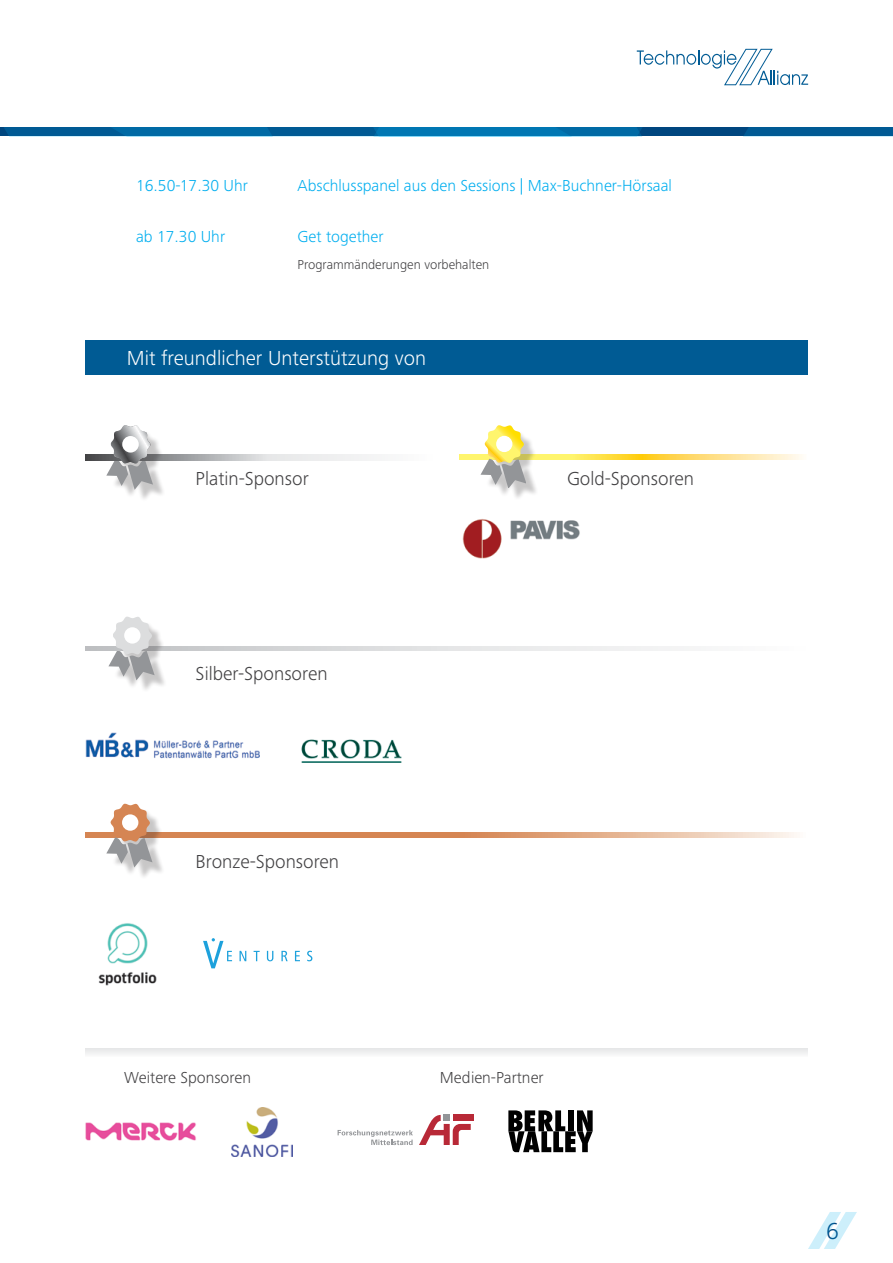
<style>
.page{position:relative;width:893px;height:1263px;background:#fff}
.page>*{position:absolute;margin:0;border:0;box-sizing:border-box;transform-origin:0 0}
.t1{font:300 24px "Frutiger Next Pro";color:#00467f}
.t2{font:300 21px "Frutiger Next Pro";color:#fff}
.t3{font:300 19.5px "Frutiger Next Pro";color:#414042}
.t4{font:300 16.5px "Frutiger Next Pro";color:#00aeef}
.t5{font:300 16.5px "Frutiger Next Pro";color:#414042}
.t6{font:300 13.5px "Frutiger Next Pro";color:#414042}
</style>
<div class="page">
<div style="left:85px;top:340px;width:723px;height:34px;background:#005b94"></div>
<svg style="left:808px;top:1212px;width:49px;height:37px"></svg>
<svg style="left:0;top:128px;width:893px;height:8px;background:#00619c"></svg>
<svg style="left:637px;top:49px;width:171px;height:36px"></svg>
<div style="left:453px;top:1115px;width:21px;height:6px;background:#b82937"></div>
<svg style="left:419px;top:1115px;width:52px;height:30px"></svg>
<svg style="left:338px;top:1130px;width:75px;height:15px"></svg>
<svg style="left:85px;top:455px;width:292px;height:5px"></svg>
<div style="left:111px;top:430px;width:55px;height:72px;background:#231f20;opacity:.25"></div>
<svg style="left:106px;top:425px;width:47px;height:65px"></svg>
<div style="left:122px;top:436px;width:17px;height:17px;background:#fff;border-radius:50%"></div>
<svg style="left:459px;top:454px;width:343px;height:5px"></svg>
<div style="left:486px;top:430px;width:53px;height:71px;background:#231f20;opacity:.25"></div>
<svg style="left:480px;top:425px;width:46px;height:63px"></svg>
<div style="left:496px;top:436px;width:16px;height:16px;background:#fff;border-radius:50%"></div>
<svg style="left:85px;top:646px;width:604px;height:5px"></svg>
<div style="left:114px;top:622px;width:54px;height:71px;background:#231f20;opacity:.25"></div>
<svg style="left:108px;top:616px;width:47px;height:64px"></svg>
<div style="left:124px;top:627px;width:17px;height:17px;background:#fff;border-radius:50%"></div>
<img style="left:85px;top:732px;width:175px;height:27px">
<svg style="left:85px;top:833px;width:712px;height:5px;background:#dea078"></svg>
<div style="left:111px;top:809px;width:54px;height:71px;background:#231f20;opacity:.25"></div>
<svg style="left:106px;top:804px;width:46px;height:63px"></svg>
<div style="left:122px;top:814px;width:16px;height:17px;background:#fff;border-radius:50%"></div>
<div style="left:85px;top:1048px;width:723px;height:9px;background:#f0f0f1"></div>
<img style="left:231px;top:1107px;width:62px;height:49px">
<img style="left:98px;top:923px;width:59px;height:63px">
<svg style="left:508px;top:1110px;width:85px;height:42px"></svg>
<img style="left:301px;top:739px;width:101px;height:24px">
<svg style="left:203px;top:938px;width:109px;height:30px"></svg>
<img style="left:462px;top:519px;width:118px;height:40px">
<img style="left:85px;top:1122px;width:111px;height:19px">
<p class="t4" style="left:136px;top:176px;width:113px">16.50-17.30 Uhr</p>
<p class="t4" style="left:298px;top:176px;width:376px">Abschlusspanel aus den Sessions | Max-Buchner-Hörsaal</p>
<p class="t4" style="left:136px;top:227px;width:91px">ab 17.30 Uhr</p>
<p class="t4" style="left:298px;top:227px;width:88px">Get together</p>
<p class="t6" style="left:298px;top:256px;width:193px">Programmänderungen vorbehalten</p>
<p class="t2" style="left:127px;top:346px;width:301px">Mit freundlicher Unterstützung von</p>
<p class="t3" style="left:196px;top:467px;width:115px">Platin-Sponsor</p>
<p class="t3" style="left:567px;top:467px;width:129px">Gold-Sponsoren</p>
<p class="t3" style="left:196px;top:663px;width:133px">Silber-Sponsoren</p>
<p class="t3" style="left:196px;top:850px;width:145px">Bronze-Sponsoren</p>
<p class="t5" style="left:124px;top:1068px;width:128px">Weitere Sponsoren</p>
<p class="t5" style="left:440px;top:1068px;width:105px">Medien-Partner</p>
<h1 class="t1" style="left:826px;top:1217px;width:14px">6</h1>
</div>
